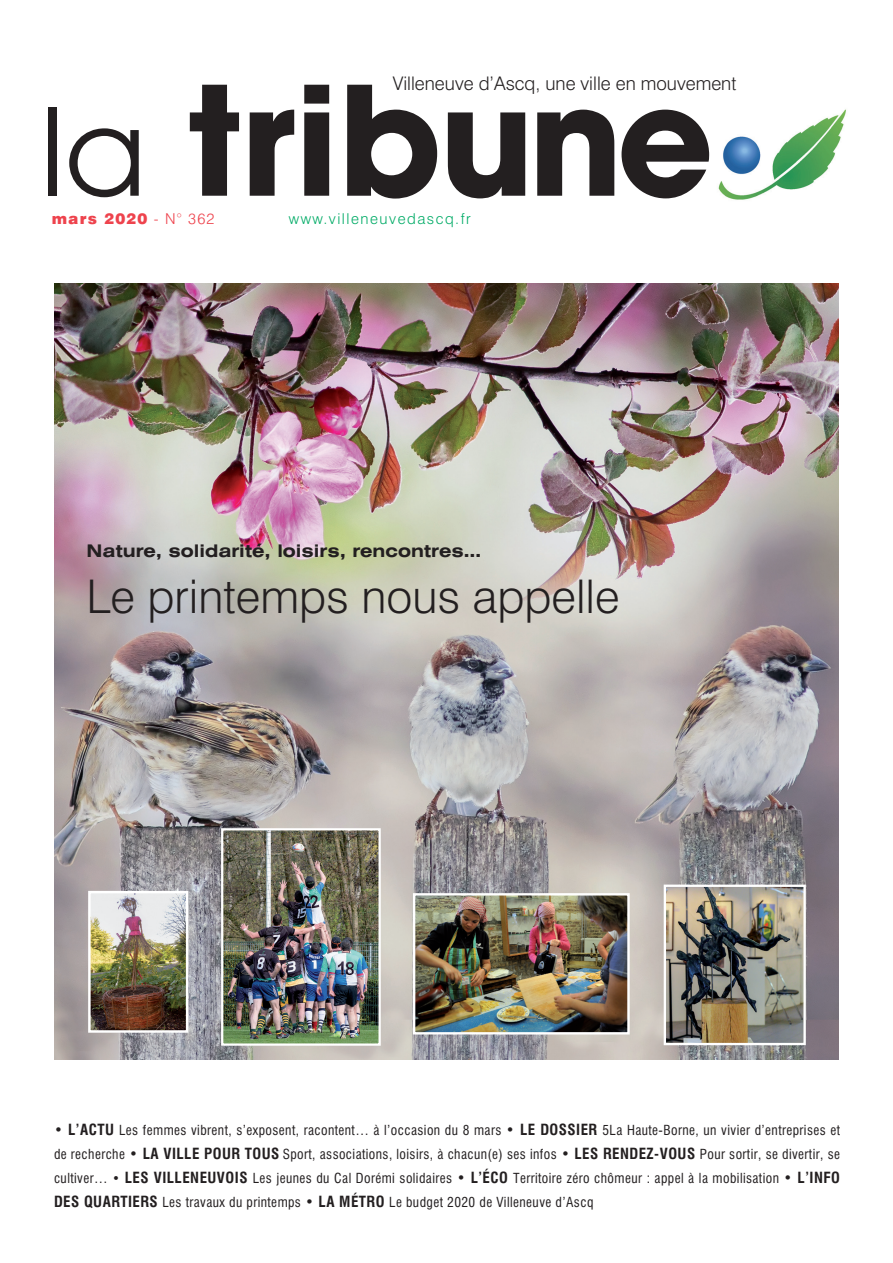
<style>
.page{position:relative;width:893px;height:1263px;background:#fff}
.page>*{position:absolute;margin:0;border:0;box-sizing:border-box;transform-origin:0 0}
.t1{font:700 150px "Avant Garde LT";letter-spacing:-.01em;color:#231f20}
.t2{font:300 46.5px "Swiss 721 BT";color:#231f20}
.t3{font:300 18.75px "Swiss 721 BT";color:#231f20}
.t4{font:700 expanded 17.4px "Swiss 721 BT";color:#231f20}
.t5{font:300 15px "Swiss 721 BT";letter-spacing:.1em;color:#00ab66}
.t6{font:900 15px "Swiss 721 BT";letter-spacing:.08em;color:#ee434d}
.t7{font:condensed 13.5px/24px "Swiss 721 BT";letter-spacing:.03em;color:#231f20;text-align:justify}
.s1{font-weight:400;font-size:120px}
.s2{font-weight:300}
.s3{font-weight:700;font-size:15px}
</style>
<div class="page">
<img style="left:718px;top:109px;width:128px;height:91px">
<img style="left:54px;top:284px;width:785px;height:776px">
<img style="left:416px;top:896px;width:211px;height:135px">
<div style="left:413px;top:893px;width:217px;height:141px;border:2px solid #fff"></div>
<img style="left:667px;top:887px;width:136px;height:155px">
<div style="left:664px;top:884px;width:142px;height:161px;border:2px solid #fff"></div>
<img style="left:91px;top:894px;width:94px;height:136px">
<div style="left:88px;top:891px;width:100px;height:142px;border:2px solid #fff"></div>
<img style="left:224px;top:831px;width:154px;height:212px">
<div style="left:221px;top:828px;width:160px;height:218px;border:2px solid #fff"></div>
<h3 class="t3" style="left:393px;top:72px;width:345px">Villeneuve d’Ascq, une ville en mouvement</h3>
<h1 class="t1" style="left:40px;top:43px;width:675px"><span class="s1">la</span> tribune</h1>
<p class="t6" style="left:52px;top:209px;width:164px">mars 2020 <span class="s2">- N° 362</span></p>
<p class="t5" style="left:289px;top:209px;width:184px">www.villeneuvedascq.fr</p>
<p class="t4" style="left:86px;top:540px;width:396px">Nature, solidarité, loisirs, rencontres…</p>
<h2 class="t2" style="left:86px;top:568px;width:535px">Le printemps nous appelle</h2>
<p class="t7" style="left:54px;top:1118px;width:787px"><span class="s3">• L’ACTU</span> Les femmes vibrent, s’exposent, racontent… à l’occasion du 8 mars <span class="s3">• LE DOSSIER</span> 5La Haute-Borne, un vivier d’entreprises et de recherche <span class="s3">• LA VILLE POUR TOUS</span> Sport, associations, loisirs, à chacun(e) ses infos <span class="s3">• LES RENDEZ-VOUS</span> Pour sortir, se divertir, se cultiver… • <span class="s3">LES VILLENEUVOIS</span> Les jeunes du Cal Dorémi solidaires <span class="s3">• L’ÉCO</span> Territoire zéro chômeur : appel à la mobilisation <span class="s3">• L’INFO DES QUARTIERS</span> Les travaux du printemps <span class="s3">• LA MÉTRO</span></p>
<p class="t7" style="left:389px;top:1190px;width:206px">Le budget 2020 de Villeneuve d’Ascq</p>
</div>
